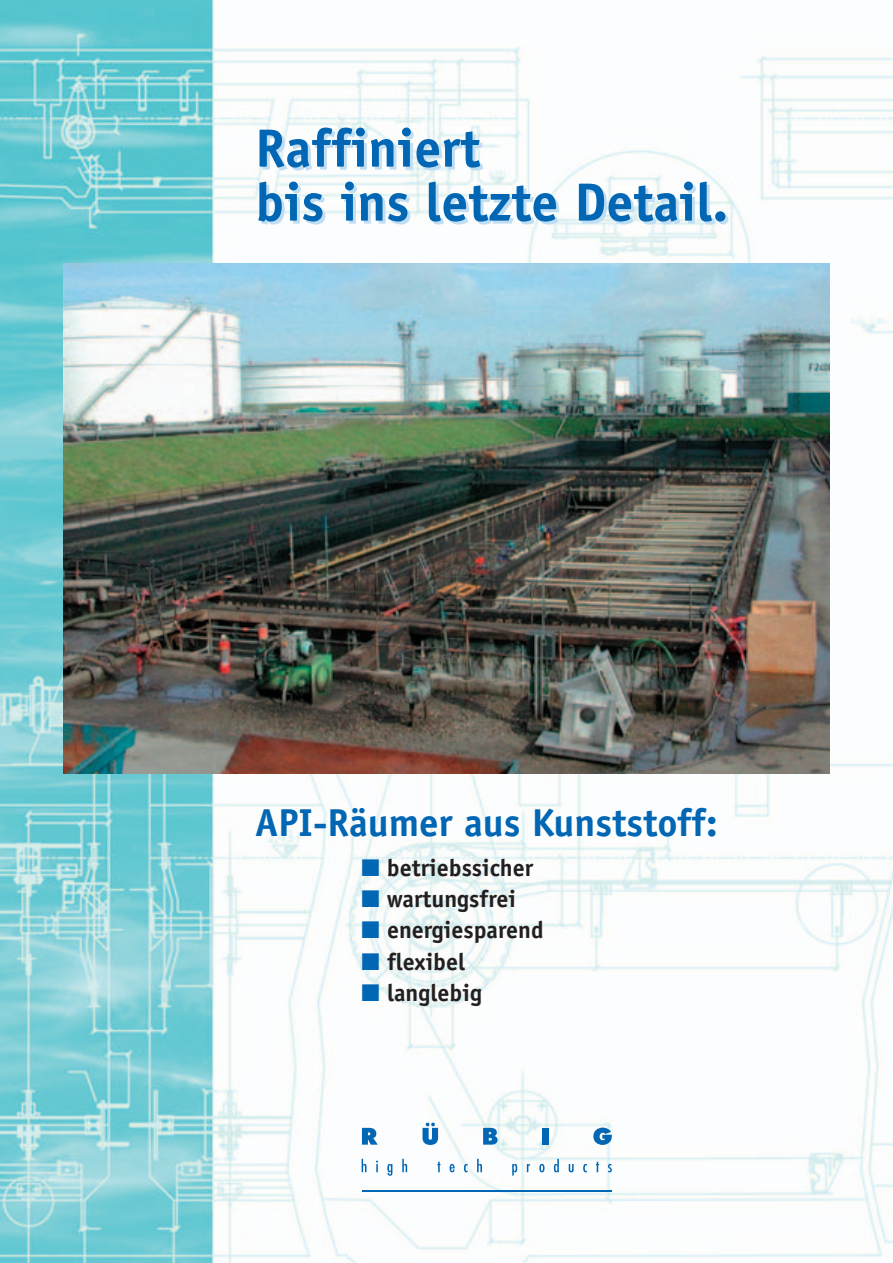
<style>
.page{position:relative;width:893px;height:1263px;background:#fff}
.page>*{position:absolute;margin:0;border:0;box-sizing:border-box;transform-origin:0 0}
.t1{font:700 54px/54px "Officina Sans";color:#0166b3}
.t2{font:700 39px "Officina Sans";color:#0166b3}
.t3{font:700 24px "Officina Sans";color:#231f20}
.s1{color:#0166b3}
</style>
<div class="page">
<img style="left:0;top:0;width:892px;height:1263px">
<img style="left:64px;top:264px;width:765px;height:510px">
<hr style="left:362px;top:1190px;width:249px;height:1px;background:#0166b3">
<svg style="left:362px;top:1128px;width:16px;height:17px"></svg>
<svg style="left:422px;top:1123px;width:16px;height:22px"></svg>
<svg style="left:483px;top:1128px;width:14px;height:17px"></svg>
<div style="left:542px;top:1128px;width:6px;height:17px;background:#0166b3"></div>
<svg style="left:593px;top:1128px;width:18px;height:17px"></svg>
<svg style="left:361px;top:1159px;width:5px;height:13px"></svg>
<svg style="left:376px;top:1161px;width:2px;height:11px"></svg>
<svg style="left:387px;top:1164px;width:5px;height:12px"></svg>
<svg style="left:402px;top:1159px;width:5px;height:13px"></svg>
<svg style="left:437px;top:1162px;width:3px;height:10px"></svg>
<svg style="left:449px;top:1164px;width:5px;height:8px"></svg>
<svg style="left:464px;top:1164px;width:3px;height:8px"></svg>
<svg style="left:477px;top:1159px;width:5px;height:13px"></svg>
<svg style="left:512px;top:1164px;width:5px;height:12px"></svg>
<svg style="left:527px;top:1164px;width:3px;height:8px"></svg>
<svg style="left:539px;top:1164px;width:5px;height:8px"></svg>
<svg style="left:554px;top:1159px;width:5px;height:13px"></svg>
<svg style="left:568px;top:1164px;width:5px;height:8px"></svg>
<svg style="left:583px;top:1164px;width:4px;height:8px"></svg>
<svg style="left:596px;top:1162px;width:3px;height:10px"></svg>
<svg style="left:608px;top:1164px;width:4px;height:8px"></svg>
<h1 class="t1" style="left:255px;top:126px;width:474px">Raffiniert<br>bis ins letzte Detail.</h1>
<h2 class="t2" style="left:255px;top:808px;width:464px">API-Räumer aus Kunststoff:</h2>
<p class="t3" style="left:361px;top:858px;width:173px"><span class="s1">■</span> betriebssicher</p>
<p class="t3" style="left:361px;top:890px;width:156px"><span class="s1">■</span> wartungsfrei</p>
<p class="t3" style="left:361px;top:921px;width:183px"><span class="s1">■</span> energiesparend</p>
<p class="t3" style="left:361px;top:952px;width:105px"><span class="s1">■</span> flexibel</p>
<p class="t3" style="left:361px;top:983px;width:122px"><span class="s1">■</span> langlebig</p>
</div>
